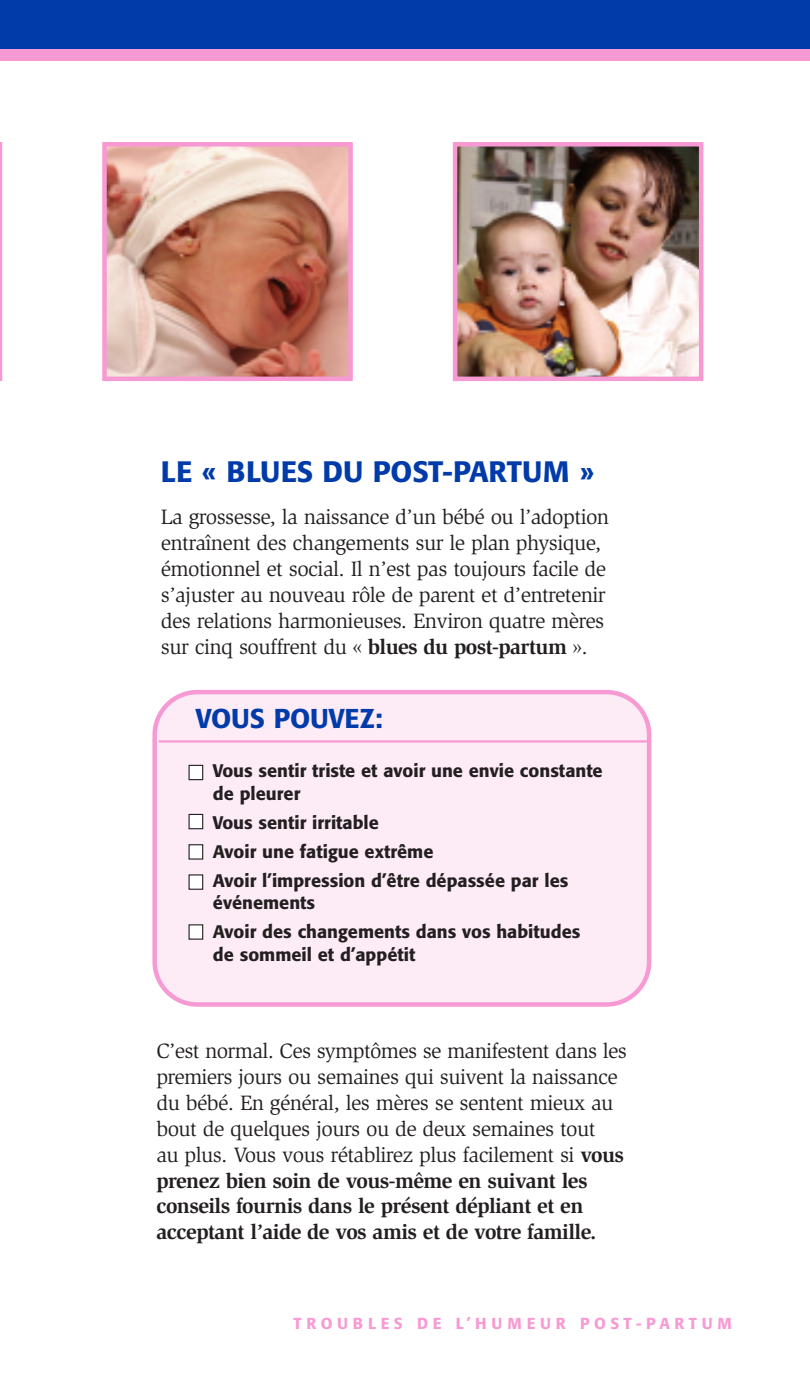
<style>
.page{position:relative;width:810px;height:1377px;background:#fff}
.page>*{position:absolute;margin:0;border:0;box-sizing:border-box;transform-origin:0 0}
.t1{font:500 29.25px "Formata";color:#003ba9}
.t2{font:500 27px "Formata";color:#003ba9}
.t3{font:21.38px/25.9px "Slimbach";letter-spacing:-.025em;color:#231f20}
.t4{font:500 18px/29px "Formata";color:#231f20}
.t5{font:500 15.75px "Formata";letter-spacing:.29em;color:#f79ad3}
.s1{font-weight:700}
</style>
<div class="page">
<div style="left:152px;top:690px;width:499px;height:317px;background:#fdebf6"></div>
<div style="left:0;top:0;width:810px;height:50px;background:#003ba9"></div>
<div style="left:0;top:49px;width:810px;height:12px;background:#f79ad3"></div>
<svg style="left:0;top:142px;width:2px;height:239px"></svg>
<img style="left:107px;top:147px;width:241px;height:229px">
<div style="left:102px;top:142px;width:251px;height:239px;border:4px solid #f79ad3"></div>
<img style="left:458px;top:147px;width:240px;height:229px">
<div style="left:453px;top:142px;width:250px;height:239px;border:4px solid #f79ad3"></div>
<hr style="left:159px;top:740px;width:491px;height:3px;background:#f79ad3">
<div style="left:189px;top:765px;width:14px;height:15px;background:#fff"></div>
<div style="left:189px;top:765px;width:14px;height:15px;border:1px solid #231f20"></div>
<div style="left:189px;top:814px;width:14px;height:15px;background:#fff"></div>
<div style="left:189px;top:814px;width:14px;height:15px;border:1px solid #231f20"></div>
<div style="left:189px;top:845px;width:14px;height:14px;background:#fff"></div>
<div style="left:189px;top:844px;width:14px;height:16px;border:1px solid #231f20"></div>
<div style="left:189px;top:875px;width:14px;height:14px;background:#fff"></div>
<div style="left:189px;top:874px;width:14px;height:16px;border:1px solid #231f20"></div>
<div style="left:189px;top:925px;width:14px;height:14px;background:#fff"></div>
<div style="left:189px;top:924px;width:14px;height:16px;border:1px solid #231f20"></div>
<h1 class="t1" style="left:161px;top:459px;width:435px">LE « BLUES DU POST-PARTUM »</h1>
<p class="t3" style="left:161px;top:506px;width:450px">La grossesse, la naissance d’un bébé ou l’adoption entraînent des changements sur le plan physique, émotionnel et social. Il n’est pas toujours facile de s’ajuster au nouveau rôle de parent et d’entretenir des relations harmonieuses. Environ quatre mères sur cinq souffrent du « <span class="s1">blues du post-partum</span> ».</p>
<p class="t2" style="left:196px;top:707px;width:188px">VOUS POUVEZ:</p>
<p class="t4" style="left:213px;top:761px;width:391px;line-height:22.5px">Vous sentir triste et avoir une envie constante de pleurer</p>
<p class="t4" style="left:213px;top:810px;width:357px">Vous sentir irritable<br>Avoir une fatigue extrême<br>Avoir l’impression d’être dépassée par les</p>
<p class="t4" style="left:213px;top:890px;width:369px">événements<br>Avoir des changements dans vos habitudes</p>
<p class="t4" style="left:213px;top:942px;width:204px">de sommeil et d’appétit</p>
<p class="t3" style="left:156px;top:1040px;width:472px">C’est normal. Ces symptômes se manifestent dans les premiers jours ou semaines qui suivent la naissance du bébé. En général, les mères se sentent mieux au bout de quelques jours ou de deux semaines tout<br>au plus. Vous vous rétablirez plus facilement si <span class="s1">vous prenez bien soin de vous-même en suivant les conseils fournis dans le présent dépliant et en acceptant l’aide de vos amis et de votre famille.</span></p>
<p class="t5" style="left:294px;top:1316px;width:440px">TROUBLES DE L’HUMEUR POST-PARTUM</p>
</div>
